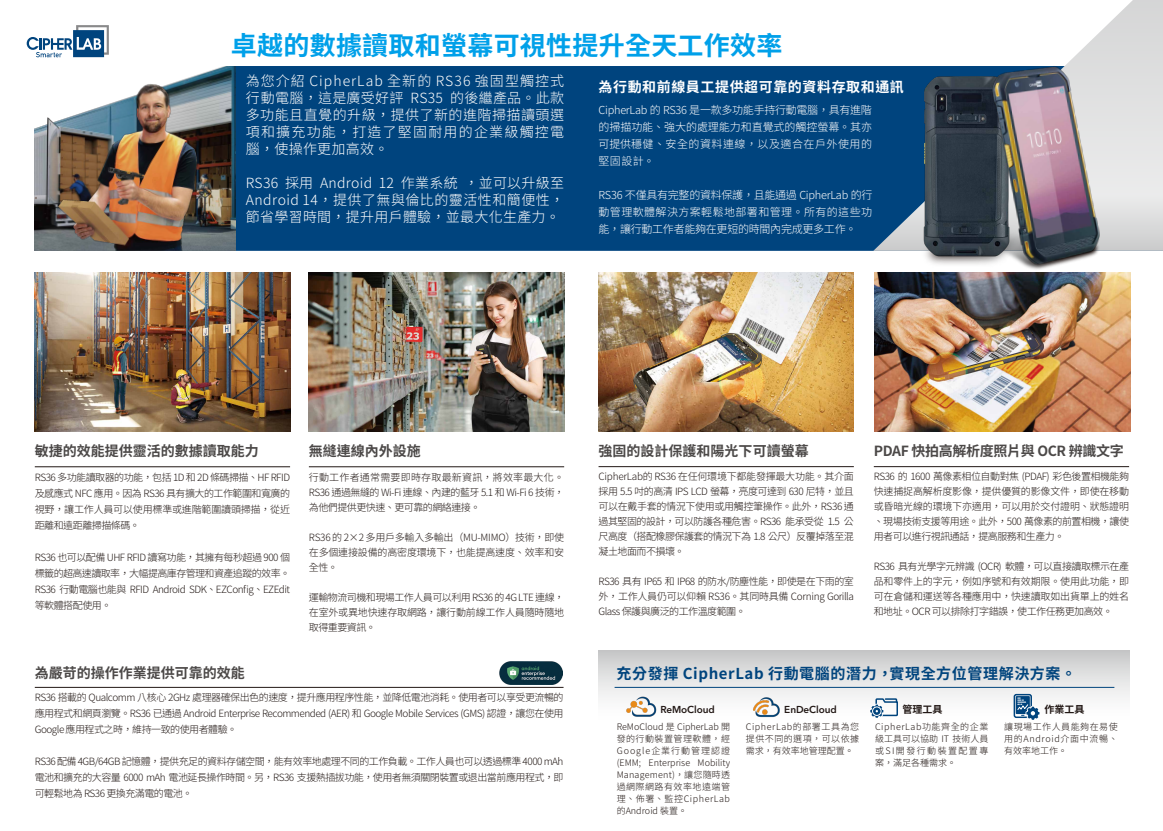
<style>
.page{position:relative;width:1163px;height:831px;background:#fff}
.page>*{position:absolute;margin:0;border:0;box-sizing:border-box;transform-origin:0 0}
.t1{font:700 26px "Noto Sans CJ Ktc";letter-spacing:.01em;color:#00a0e9}
.t2{font:700 15px "Noto Sans CJ Ktc";letter-spacing:.04em;color:#00447d}
.t3{font:300 14px/17px "Noto Sans CJ Ktc";letter-spacing:.035em;color:#fff;text-align:justify}
.t4{font:700 14px "Noto Sans CJ Ktc";color:#4c4948}
.t5{font:700 14px "Noto Sans CJ Ktc";letter-spacing:.04em;color:#fff}
.t6{font:700 14px "Noto Sans CJ Ktc";letter-spacing:-.025em;color:#4c4948}
.t7{font:300 11px/17px "Noto Sans CJ Ktc";letter-spacing:-.005em;color:#fff;text-align:justify}
.t8{font:300 10px/15px "Noto Sans CJ Ktc";letter-spacing:-.05em;color:#221815;text-align:justify}
.t9{font:600 10px "Avenir Next";letter-spacing:-.01em;color:#221815}
.t10{font:700 10px "Noto Sans CJ Ktc";color:#221815}
.t11{font:300 9px/12px "Noto Sans CJ Ktc";letter-spacing:.055em;color:#221815;text-align:justify}
</style>
<div class="page">
<div style="left:236px;top:66px;width:637px;height:185px;background:#00447e"></div>
<svg style="left:873px;top:0;width:289px;height:251px"></svg>
<svg style="left:598px;top:650px;width:530px;height:62px"></svg>
<img style="left:309px;top:272px;width:255px;height:159px">
<img style="left:35px;top:272px;width:255px;height:159px">
<hr style="left:309px;top:466px;width:255px;height:1px;background:#221815">
<hr style="left:598px;top:466px;width:255px;height:1px;background:#221815">
<hr style="left:873px;top:466px;width:255px;height:1px;background:#221815">
<svg style="left:27px;top:25px;width:82px;height:32px"></svg>
<hr style="left:614px;top:687px;width:500px;height:1px;background:#00447d">
<hr style="left:35px;top:466px;width:255px;height:1px;background:#221815">
<hr style="left:35px;top:687px;width:528px;height:1px;background:#221815">
<img style="left:500px;top:661px;width:62px;height:23px">
<img style="left:893px;top:65px;width:86px;height:200px">
<img style="left:961px;top:183px;width:172px;height:121px">
<img style="left:1112px;top:207px;width:17px;height:65px">
<img style="left:979px;top:58px;width:133px;height:214px">
<img style="left:624px;top:696px;width:32px;height:21px">
<img style="left:750px;top:692px;width:33px;height:26px">
<svg style="left:868px;top:697px;width:30px;height:21px"></svg>
<div style="left:872px;top:706px;width:9px;height:9px;border:1px solid #fff;border-radius:50%"></div>
<div style="left:1013px;top:694px;width:18px;height:24px;border:2px solid #00447d;border-radius:2px"></div>
<svg style="left:1015px;top:696px;width:14px;height:18px"></svg>
<svg style="left:1016px;top:697px;width:25px;height:23px"></svg>
<img style="left:598px;top:272px;width:255px;height:159px">
<img style="left:874px;top:272px;width:255px;height:159px">
<img style="left:35px;top:66px;width:201px;height:185px">
<img style="left:46px;top:72px;width:170px;height:179px">
<h1 class="t1" style="left:231px;top:31px;width:553px">卓越的數據讀取和螢幕可視性提升全天工作效率</h1>
<h3 class="t3" style="left:246px;top:73px;width:320px">為您介紹 CipherLab 全新的 RS36 強固型觸控式行動電腦，這是廣受好評 RS35 的後繼產品。此款多功能且直覺的升級，提供了新的進階掃描讀頭選項和擴充功能，打造了堅固耐用的企業級觸控電腦，使操作更加高效。</h3>
<h3 class="t3" style="left:246px;top:175px;width:320px">RS36 採用 Android 12 作業系統 ，並可以升級至Android 14，提供了無與倫比的靈活性和簡便性，節省學習時間，提升用戶體驗，並最大化生產力。</h3>
<h3 class="t5" style="left:598px;top:79px;width:307px">為行動和前線員工提供超可靠的資料存取和通訊</h3>
<p class="t7" style="left:598px;top:102px;width:275px">CipherLab 的 RS36 是一款多功能手持行動電腦，具有進階的掃描功能、強大的處理能力和直覺式的觸控螢幕。其亦可提供穩健、安全的資料連線，以及適合在戶外使用的堅固設計。</p>
<p class="t7" style="left:598px;top:187px;width:275px">RS36 不僅具有完整的資料保護，且能通過 CipherLab 的行動管理軟體解決方案輕鬆地部署和管理。所有的這些功能，讓行動工作者能夠在更短的時間內完成更多工作。</p>
<h3 class="t4" style="left:35px;top:442px;width:225px">敏捷的效能提供靈活的數據讀取能力</h3>
<p class="t8" style="left:35px;top:469px;width:257px;line-height:16px">RS36 多功能讀取器的功能，包括 1D 和 2D 條碼掃描、HF RFID及感應式 NFC 應用。因為 RS36 具有擴大的工作範圍和寬廣的視野，讓工作人員可以使用標準或進階範圍讀頭掃描，從近距離和遠距離掃描條碼。</p>
<p class="t8" style="left:35px;top:549px;width:257px;line-height:16px">RS36 也可以配備 UHF RFID 讀寫功能，其擁有每秒超過 900 個標籤的超高速讀取率，大幅提高庫存管理和資產追蹤的效率。RS36 行動電腦也能與 RFID Android SDK、EZConfig、EZEdit等軟體搭配使用。</p>
<h3 class="t4" style="left:309px;top:442px;width:113px">無縫連線內外設施</h3>
<p class="t8" style="left:309px;top:469px;width:257px">行動工作者通常需要即時存取最新資訊，將效率最大化。RS36 通過無縫的 Wi-Fi 連線、內建的藍牙 5.1 和 Wi-Fi 6 技術，為他們提供更快速、更可靠的網絡連接。</p>
<p class="t8" style="left:309px;top:529px;width:257px">RS36 的 2×2 多用戶多輸入多輸出（MU-MIMO）技術，即使在多個連接設備的高密度環境下，也能提高速度、效率和安全性。</p>
<p class="t8" style="left:309px;top:589px;width:257px">運輸物流司機和現場工作人員可以利用 RS36 的 4G LTE 連線，在室外或異地快速存取網路，讓行動前線工作人員隨時隨地取得重要資訊。</p>
<h3 class="t4" style="left:35px;top:665px;width:211px">為嚴苛的操作作業提供可靠的效能</h3>
<p class="t8" style="left:35px;top:689px;width:530px;line-height:16px">RS36 搭載的 Qualcomm 八核心 2GHz 處理器確保出色的速度，提升應用程序性能，並降低電池消耗。使用者可以享受更流暢的應用程式和網頁瀏覽。RS36 已通過 Android Enterprise Recommended (AER) 和 Google Mobile Services (GMS) 認證，讓您在使用Google 應用程式之時，維持一致的使用者體驗。</p>
<p class="t8" style="left:35px;top:753px;width:530px;line-height:16px">RS36 配備 4GB/64GB 記憶體，提供充足的資料存儲空間，能有效率地處理不同的工作負載。工作人員也可以透過標準 4000 mAh電池和擴充的大容量 6000 mAh 電池延長操作時間。另，RS36 支援熱插拔功能，使用者無須關閉裝置或退出當前應用程式，即可輕鬆地為 RS36 更換充滿電的電池。</p>
<h3 class="t4" style="left:598px;top:442px;width:211px">強固的設計保護和陽光下可讀螢幕</h3>
<p class="t8" style="left:598px;top:468px;width:257px">CipherLab的 RS36 在任何環境下都能發揮最大功能。其介面採用 5.5 吋的高清 IPS LCD 螢幕，亮度可達到 630 尼特，並且可以在戴手套的情況下使用或用觸控筆操作。此外，RS36 通過其堅固的設計，可以防護各種危害。RS36 能承受從 1.5 公尺高度（搭配橡膠保護套的情況下為 1.8 公尺）反覆掉落至混凝土地面而不損壞。</p>
<p class="t8" style="left:598px;top:573px;width:257px">RS36 具有 IP65 和 IP68 的防水/防塵性能，即使是在下雨的室外，工作人員仍可以仰賴 RS36。其同時具備 Corning Gorilla Glass 保護與廣泛的工作溫度範圍。</p>
<h3 class="t6" style="left:873px;top:442px;width:251px">PDAF 快拍高解析度照片與 OCR 辨識文字</h3>
<p class="t8" style="left:873px;top:468px;width:257px">RS36 的 1600 萬像素相位自動對焦 (PDAF) 彩色後置相機能夠快速捕捉高解析度影像，提供優質的影像文件，即使在移動或昏暗光線的環境下亦適用，可以用於交付證明、狀態證明、現場技術支援等用途。此外，500 萬像素的前置相機，讓使用者可以進行視訊通話，提高服務和生產力。</p>
<p class="t8" style="left:873px;top:558px;width:257px">RS36 具有光學字元辨識 (OCR) 軟體，可以直接讀取標示在產品和零件上的字元，例如序號和有效期限。使用此功能，即可在倉儲和運送等各種應用中，快速讀取如出貨單上的姓名和地址。OCR 可以排除打字錯誤，使工作任務更加高效。</p>
<h2 class="t2" style="left:616px;top:665px;width:461px">充分發揮 CipherLab 行動電腦的潛力，實現全方位管理解決方案。</h2>
<p class="t9" style="left:784px;top:701px;width:54px">EnDeCloud</p>
<p class="t9" style="left:660px;top:701px;width:56px">ReMoCloud</p>
<p class="t11" style="left:616px;top:721px;width:115px">ReMoCloud 是 CipherLab 開發的行動裝置管理軟體，經Google企業行動管理認證(EMM; Enterprise Mobility Management)，讓您隨時透過網際網路有效率地遠端管理、佈署、監控CipherLab的Android 裝置。</p>
<p class="t11" style="left:745px;top:720px;width:115px">CipherLab的部署工具為您提供不同的選項，可以依據需求，有效率地管理配置。</p>
<p class="t10" style="left:902px;top:703px;width:41px">管理工具</p>
<p class="t11" style="left:874px;top:721px;width:115px">CipherLab功能齊全的企業級工具可以協助 IT 技術人員或SI開發行動裝置配置專案，滿足各種需求。</p>
<p class="t10" style="left:1044px;top:703px;width:41px">作業工具</p>
<p class="t11" style="left:1004px;top:721px;width:115px">讓現場工作人員能夠在易使用的Android介面中流暢、有效率地工作。</p>
</div>
